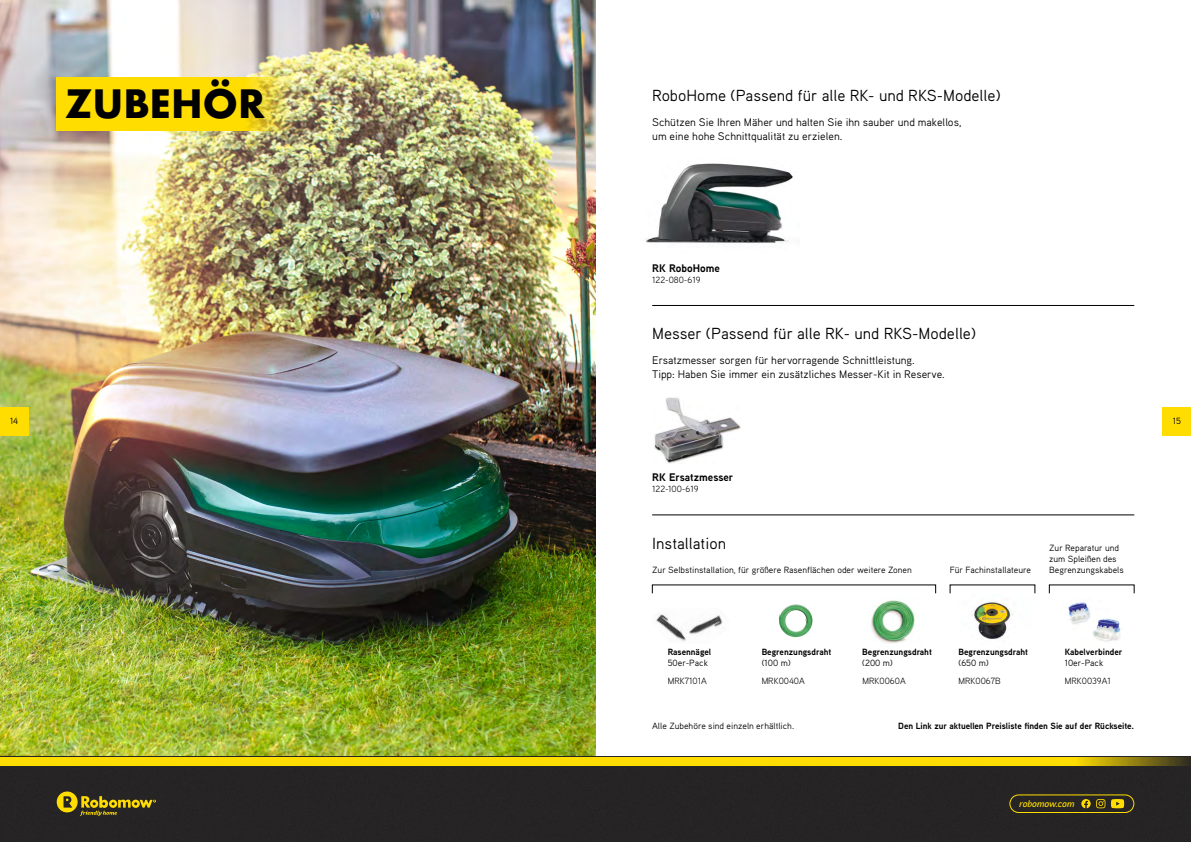
<style>
.page{position:relative;width:1191px;height:842px;background:#fff}
.page>*{position:absolute;margin:0;border:0;box-sizing:border-box;transform-origin:0 0}
.t1{font:700 38px "Futura";color:#000}
.t2{font:16px "Aaux Pro";color:#000}
.t3{font:11px/14px "Aaux Pro";color:#000}
.t4{font:700 11px "Aaux Next";color:#000}
.t5{font:italic 600 9.7px "Aaux Next";color:#fd0}
.t6{font:9px/11px "Aaux Pro";color:#000}
.t7{font:700 9px "Aaux Next";color:#000}
.t8{font:9px "Aaux Next";color:#000}
</style>
<div class="page">
<img style="left:0;top:0;width:595px;height:757px">
<div style="left:0;top:765px;width:1191px;height:77px;background:#262425"></div>
<div style="left:0;top:757px;width:595px;height:8px;background:#fd0"></div>
<svg style="left:595px;top:757px;width:596px;height:8px;background:#eacb03"></svg>
<div style="left:1009px;top:794px;width:125px;height:19px;border:1px solid #fd0;border-radius:9px"></div>
<svg style="left:1111px;top:799px;width:13px;height:9px"></svg>
<svg style="left:1096px;top:799px;width:9px;height:9px"></svg>
<svg style="left:1081px;top:799px;width:9px;height:9px"></svg>
<svg style="left:57px;top:791px;width:99px;height:25px;background:#665b19"></svg>
<img style="left:972px;top:602px;width:43px;height:38px">
<img style="left:654px;top:397px;width:87px;height:66px">
<img style="left:646px;top:163px;width:147px;height:80px">
<img style="left:779px;top:604px;width:33px;height:33px">
<img style="left:871px;top:600px;width:44px;height:44px">
<img style="left:656px;top:614px;width:67px;height:28px">
<img style="left:1068px;top:602px;width:53px;height:40px">
<hr style="left:652px;top:305px;width:482px;height:1px;background:#000">
<hr style="left:652px;top:515px;width:482px;height:1px;background:#000">
<svg style="left:57px;top:77px;width:232px;height:54px;background:#f9da0c"></svg>
<div style="left:1162px;top:407px;width:29px;height:28px;background:#fd0"></div>
<div style="left:0;top:407px;width:28px;height:28px;background:#fd0"></div>
<h1 class="t1" style="left:65px;top:76px;width:201px">ZUBEHÖR</h1>
<h2 class="t2" style="left:652px;top:85px;width:350px">RoboHome (Passend für alle RK- und RKS-Modelle)</h2>
<p class="t3" style="left:652px;top:114px;width:311px">Schützen Sie Ihren Mäher und halten Sie ihn sauber und makellos, um eine hohe Schnittqualität zu erzielen.</p>
<p class="t4" style="left:652px;top:260px;width:69px">RK RoboHome</p>
<p class="t8" style="left:652px;top:273px;width:50px">122-080-619</p>
<h2 class="t2" style="left:652px;top:323px;width:325px">Messer (Passend für alle RK- und RKS-Modelle)</h2>
<p class="t3" style="left:652px;top:353px;width:294px">Ersatzmesser sorgen für hervorragende Schnittleistung.<br>Tipp: Haben Sie immer ein zusätzliches Messer-Kit in Reserve.</p>
<p class="t6" style="left:10px;top:415px;width:10px">14</p>
<p class="t6" style="left:1172px;top:415px;width:10px">15</p>
<p class="t4" style="left:652px;top:469px;width:83px">RK Ersatzmesser</p>
<p class="t8" style="left:652px;top:483px;width:48px">122-100-619</p>
<h2 class="t2" style="left:652px;top:533px;width:75px">Installation</h2>
<p class="t6" style="left:652px;top:564px;width:261px">Zur Selbstinstallation, für größere Rasenflächen oder weitere Zonen</p>
<p class="t6" style="left:950px;top:564px;width:83px">Für Fachinstallateure</p>
<p class="t6" style="left:1049px;top:542px;width:76px">Zur Reparatur und zum Spleißen des<br>Begrenzungskabels</p>
<p class="t7" style="left:1064px;top:646px;width:59px">Kabelverbinder</p>
<p class="t6" style="left:1064px;top:657px;width:40px">10er-Pack</p>
<p class="t7" style="left:668px;top:646px;width:45px">Rasennägel</p>
<p class="t6" style="left:668px;top:657px;width:42px">50er-Pack</p>
<p class="t8" style="left:668px;top:675px;width:41px">MRK7101A</p>
<p class="t8" style="left:761px;top:675px;width:45px">MRK0040A</p>
<p class="t8" style="left:862px;top:675px;width:45px">MRK0060A</p>
<p class="t8" style="left:958px;top:675px;width:44px">MRK0067B</p>
<p class="t8" style="left:1064px;top:675px;width:47px">MRK0039A1</p>
<p class="t7" style="left:761px;top:646px;width:71px">Begrenzungsdraht</p>
<p class="t6" style="left:761px;top:657px;width:31px">(100 m)</p>
<p class="t7" style="left:862px;top:646px;width:71px">Begrenzungsdraht</p>
<p class="t6" style="left:862px;top:657px;width:32px">(200 m)</p>
<p class="t7" style="left:958px;top:646px;width:71px">Begrenzungsdraht</p>
<p class="t6" style="left:958px;top:657px;width:32px">(650 m)</p>
<p class="t6" style="left:652px;top:720px;width:143px">Alle Zubehöre sind einzeln erhältlich.</p>
<p class="t7" style="left:898px;top:719px;width:237px">Den Link zur aktuellen Preisliste finden Sie auf der Rückseite.</p>
<p class="t5" style="left:1019px;top:797px;width:57px">robomow.com</p>
</div>
